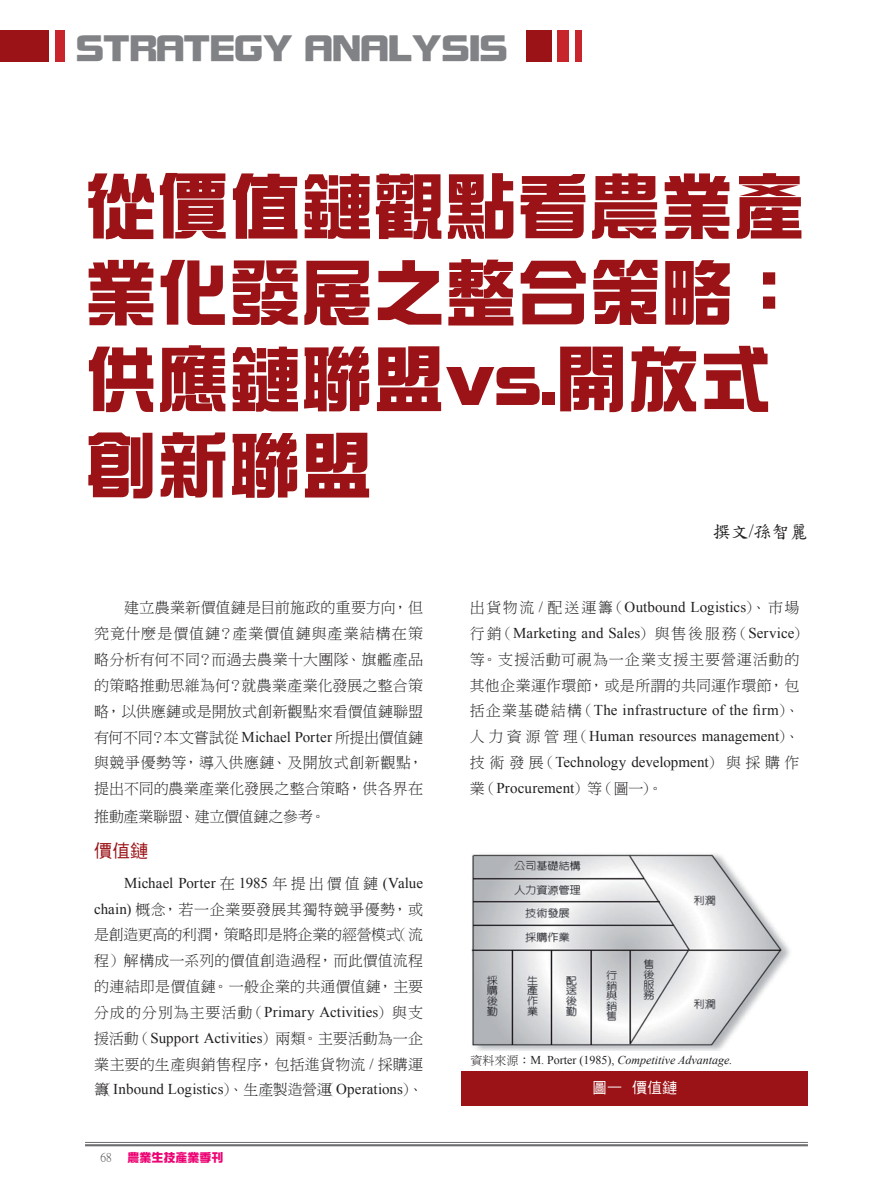
<style>
.page{position:relative;width:893px;height:1191px;background:#fff}
.page>*{position:absolute;margin:0;border:0;box-sizing:border-box;transform-origin:0 0}
.t1{font:72px/86.4px "DF Zong Yi W9 WINP BF";color:#9b1317}
.t2{font:36px "DF Zong Yi W9 WINP BF";color:#808285}
.t3{font:18px "DF Kai Shu SB Estd BF";color:#231f20}
.t4{font:18px "DF Hei W5 WINP BF";color:#9b1317}
.t5{font:15px/25.8px "Times New Roman";letter-spacing:.005em;color:#231f20}
.t6{font:15px/25.8px "DF Ming W3 WIN BF";letter-spacing:.015em;color:#231f20;text-align:justify}
.t7{font:15px/25.7px "DF Ming W3 WIN BF";letter-spacing:.04em;color:#231f20}
.t8{font:15px "DF Ming W3 WIN BF";letter-spacing:-.015em;color:#231f20}
.t9{font:15px "DF Hei W5 WINP BF";color:#fff}
.t10{font:italic 12px "Times New Roman";color:#231f20}
.t11{font:12px "DF Zong Yi W9 WINP BF";color:#ed0373}
.t12{font:12px "P Ming Li U";color:#57585a}
.s1{font-family:"Times New Roman"}
.s2{font-family:"DF Ming W3 WIN BF"}
.s3{font-family:"DF Ming W3 WIN BF";font-style:normal}
.s4{font-style:normal}
</style>
<div class="page">
<hr style="left:85px;top:1142px;width:723px;height:1px;background:#6c6d70">
<hr style="left:85px;top:1144px;width:723px;height:2px;background:#6c6d70">
<div style="left:526px;top:30px;width:25px;height:32px;background:#9b1317"></div>
<div style="left:558px;top:30px;width:11px;height:32px;background:#c8242b"></div>
<div style="left:575px;top:30px;width:6px;height:32px;background:#c8242b"></div>
<div style="left:55px;top:30px;width:9px;height:32px;background:#c8242b"></div>
<div style="left:0;top:30px;width:48px;height:32px;background:#9b1317"></div>
<img style="left:471px;top:854px;width:319px;height:196px">
<div style="left:461px;top:1071px;width:347px;height:35px;background:#9b1317"></div>
<h2 class="t2" style="left:77px;top:30px;width:432px">STRATEGY ANALYSIS</h2>
<h1 class="t1" style="left:85px;top:163px;width:722px">從價值鏈觀點看農業產業化發展之整合策略：供應鏈聯盟vs.開放式創新聯盟</h1>
<p class="t6" style="left:94px;top:595px;width:331px;text-indent:30px">建立農業新價值鏈是目前施政的重要方向，但究竟什麼是價值鏈？產業價值鏈與產業結構在策略分析有何不同？而過去農業十大團隊、旗艦產品的策略推動思維為何？就農業產業化發展之整合策略，以供應鏈或是開放式創新觀點來看價值鏈聯盟有何不同？本文嘗試從 <span class="s1">Michael Porter</span> 所提出價值鏈與競爭優勢等，導入供應鏈、及開放式創新觀點，提出不同的農業產業化發展之整合策略，供各界在</p>
<p class="t8" style="left:94px;top:809px;width:233px">推動產業聯盟、建立價值鏈之參考。</p>
<p class="t4" style="left:94px;top:841px;width:55px">價值鏈</p>
<p class="t5" style="left:124px;top:869px;width:300px">Michael Porter <span class="s2">在</span> 1985 <span class="s2">年提出價值鏈</span> (Value</p>
<p class="t6" style="left:94px;top:896px;width:331px"><span class="s1">chain)</span> 概念，若一企業要發展其獨特競爭優勢，或是創造更高的利潤，策略即是將企業的經營模式（流程）解構成一系列的價值創造過程，而此價值流程的連結即是價值鏈。一般企業的共通價值鏈，主要</p>
<p class="t5" style="left:94px;top:998px;width:331px"><span class="s2">分成的分別為主要活動（</span>Primary Activities<span class="s2">）與支援活動（</span>Support Activities<span class="s2">）兩類。主要活動為一企</span></p>
<p class="t6" style="left:94px;top:1051px;width:330px">業主要的生產與銷售程序，包括進貨物流 <span class="s1">/</span> 採購運</p>
<p class="t5" style="left:94px;top:1076px;width:330px"><span class="s2">籌（</span>Inbound Logistics<span class="s2">）、生產製造營運（</span>Operations<span class="s2">）、</span></p>
<p class="t12" style="left:100px;top:1151px;width:13px">68</p>
<p class="t11" style="left:128px;top:1151px;width:97px">農業生技產業季刊</p>
<p class="t3" style="left:713px;top:522px;width:97px">撰文<span class="s1">/</span>孫智麗</p>
<p class="t5" style="left:470px;top:594px;width:339px"><span class="s2">出貨物流</span> / <span class="s2">配送運籌（</span>Outbound Logistics<span class="s2">）、市場行銷（</span>Marketing and Sales<span class="s2">）與售後服務（</span>Service<span class="s2">）</span></p>
<p class="t7" style="left:470px;top:646px;width:331px">等。支援活動可視為一企業支援主要營運活動的其他企業運作環節，或是所謂的共同運作環節，包</p>
<p class="t5" style="left:470px;top:697px;width:331px;text-align:justify"><span class="s2">括企業基礎結構（</span>The infrastructure of the firm<span class="s2">）、人力資源管理（</span>Human resources management<span class="s2">）、技術發展（</span>Technology development<span class="s2">）與採購作業（</span>Procurement<span class="s2">）等（圖一）。</span></p>
<p class="t10" style="left:470px;top:1052px;width:264px"><span class="s3">資料來源：</span><span class="s4">M. Porter (1985),</span> Competitive Advantage.</p>
<p class="t9" style="left:592px;top:1080px;width:86px">圖一 價值鏈</p>
</div>
